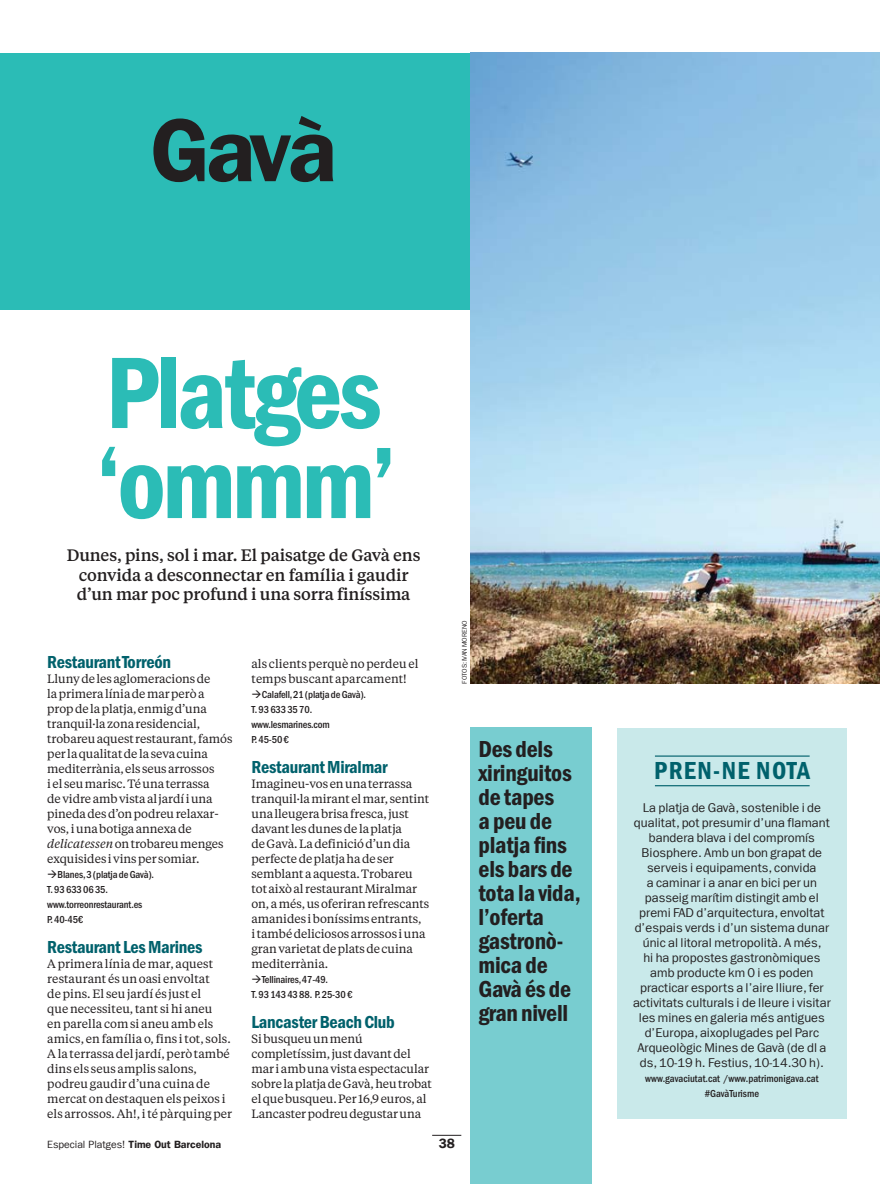
<style>
.page{position:relative;width:880px;height:1184px;background:#fff}
.page>*{position:absolute;margin:0;border:0;box-sizing:border-box;transform-origin:0 0}
.t1{font:105px/90px "ITC Franklin Gothic Std Dm Cd";letter-spacing:-.035em;color:#2bbcb6}
.t2{font:90px "Franklin Gothic LT Com Dm";color:#231f20}
.t3{font:25.5px "ITC Franklin Gothic Std Dm Cd";letter-spacing:.055em;color:#00616c}
.t4{font:24px/24px "ITC Franklin Gothic Std Dm Cd";letter-spacing:-.01em;color:#231f20}
.t5{font:18px "ITC Franklin Gothic Std Dm Cd";letter-spacing:-.015em;color:#00616c}
.t6{font:500 16.5px/19.5px "Tiempos Text";letter-spacing:-.01em;color:#231f20;text-align:center}
.t7{font:13.5px "Franklin Gothic LT Com Dm";color:#231f20}
.t8{font:12.75px/15px "Franklin Gothic LT Com";letter-spacing:.005em;color:#231f20;text-align:center}
.t9{font:12px/15px "Tiempos Text";letter-spacing:-.005em;color:#231f20}
.t10{font:500 condensed 10.5px/15px "ITC Franklin Gothic Std";letter-spacing:-.015em;color:#231f20}
.t11{font:10.5px "Franklin Gothic LT Com";letter-spacing:-.005em;color:#231f20}
.t12{font:6.75px "Franklin Gothic LT Com";letter-spacing:-.015em;color:#231f20}
.s1{font-style:italic}
.s2{font-family:"Franklin Gothic LT Com Dm"}
</style>
<div class="page">
<svg style="left:432px;top:1134px;width:29px;height:1px"></svg>
<div style="left:0;top:53px;width:879px;height:256px;background:#2bbcb6"></div>
<div style="left:470px;top:727px;width:122px;height:456px;background:#78cdd0"></div>
<img style="left:470px;top:53px;width:409px;height:630px">
<div style="left:617px;top:728px;width:229px;height:390px;background:#c9e9ea"></div>
<hr style="left:654px;top:755px;width:155px;height:1px;background:#00616c">
<hr style="left:654px;top:785px;width:155px;height:1px;background:#00616c">
<h2 class="t2" style="left:151px;top:97px;width:187px">Gavà</h2>
<h1 class="t1" style="left:96px;top:358px;width:301px">Platges ‘ommm’</h1>
<h3 class="t6" style="left:67px;top:546px;width:355px">Dunes, pins, sol i mar. El paisatge de Gavà ens convida a desconnectar en família i gaudir d’un mar poc profund i una sorra finíssima</h3>
<h3 class="t5" style="left:47px;top:655px;width:125px">Restaurant Torreón</h3>
<p class="t9" style="left:47px;top:672px;width:187px">Lluny de les aglomeracions de<br>la primera línia de mar però a prop de la platja, enmig d’una tranquil·la zona residencial, trobareu aquest restaurant, famós per la qualitat de la seva cuina mediterrània, els seus arrossos<br>i el seu marisc. Té una terrassa<br>de vidre amb vista al jardí i una pineda des d’on podreu relaxar&shy;vos, i una botiga annexa de <span class="s1">delicatessen</span> on trobareu menges exquisides i vins per somiar.</p>
<p class="t10" style="left:47px;top:868px;width:108px;text-indent:10px">Blanes, 3 (platja de Gavà).<br>T. 93 633 06 35. www.torreonrestaurant.es<br>P. 40-45€</p>
<h3 class="t5" style="left:47px;top:940px;width:157px">Restaurant Les Marines</h3>
<p class="t9" style="left:47px;top:957px;width:186px">A primera línia de mar, aquest restaurant és un oasi envoltat<br>de pins. El seu jardí és just el<br>que necessiteu, tant si hi aneu<br>en parella com si aneu amb els amics, en família o, fins i tot, sols.<br>A la terrassa del jardí, però també dins els seus amplis salons, podreu gaudir d’una cuina de mercat on destaquen els peixos i els arrossos. Ah!, i té pàrquing per</p>
<p class="t9" style="left:251px;top:657px;width:168px">als clients perquè no perdeu el temps buscant aparcament!</p>
<p class="t10" style="left:251px;top:688px;width:116px;text-indent:10px">Calafell, 21 (platja de Gavà).<br>T. 93 633 35 70. www.lesmarines.com<br>P. 45-50 €</p>
<h3 class="t5" style="left:251px;top:760px;width:138px">Restaurant Miralmar</h3>
<p class="t9" style="left:251px;top:777px;width:179px">Imagineu-vos en una terrassa tranquil·la mirant el mar, sentint una lleugera brisa fresca, just davant les dunes de la platja<br>de Gavà. La definició d’un dia perfecte de platja ha de ser semblant a aquesta. Trobareu tot això al restaurant Miralmar on, a més, us oferiran refrescants amanides i boníssims entrants,<br>i també deliciosos arrossos i una gran varietat de plats de cuina mediterrània.</p>
<p class="t10" style="left:251px;top:973px;width:102px;text-indent:10px">Tellinaires, 47-49.<br>T. 93 143 43 88. P. 25-30 €</p>
<h3 class="t5" style="left:251px;top:1015px;width:145px">Lancaster Beach Club</h3>
<p class="t9" style="left:251px;top:1032px;width:182px">Si busqueu un menú completíssim, just davant del mar i amb una vista espectacular sobre la platja de Gavà, heu trobat el que busqueu. Per 16,9 euros, al<br>Lancaster podreu degustar una</p>
<p class="t12" style="left:460px;top:683px;width:64px;rotate:-90deg">FOTOS: IVAN MORENO</p>
<p class="t11" style="left:47px;top:1138px;width:175px">Especial Platges! <span class="s2">Time Out Barcelona</span></p>
<p class="t7" style="left:438px;top:1135px;width:18px">38</p>
<h3 class="t4" style="left:478px;top:739px;width:104px">Des dels xiringuitos de tapes<br>a peu de platja fins els bars de tota la vida, l’oferta gastronò&shy;mica de<br>Gavà és de gran nivell</h3>
<h3 class="t3" style="left:654px;top:760px;width:157px">PREN-NE NOTA</h3>
<p class="t8" style="left:633px;top:800px;width:199px">La platja de Gavà, sostenible i de qualitat, pot presumir d’una flamant bandera blava i del compromís Biosphere. Amb un bon grapat de serveis i equipaments, convida<br>a caminar i a anar en bici per un passeig marítim distingit amb el premi FAD d’arquitectura, envoltat d’espais verds i d’un sistema dunar únic al litoral metropolità. A més,<br>hi ha propostes gastronòmiques amb producte km 0 i es poden practicar esports a l’aire lliure, fer activitats culturals i de lleure i visitar les mines en galeria més antigues d’Europa, aixoplugades pel Parc Arqueològic Mines de Gavà (de dl a ds, 10-19 h. Festius, 10-14.30 h).</p>
<p class="t10" style="left:645px;top:1072px;width:175px;text-align:center">www.gavaciutat.cat /www.patrimonigava.cat #GavàTurisme</p>
</div>
